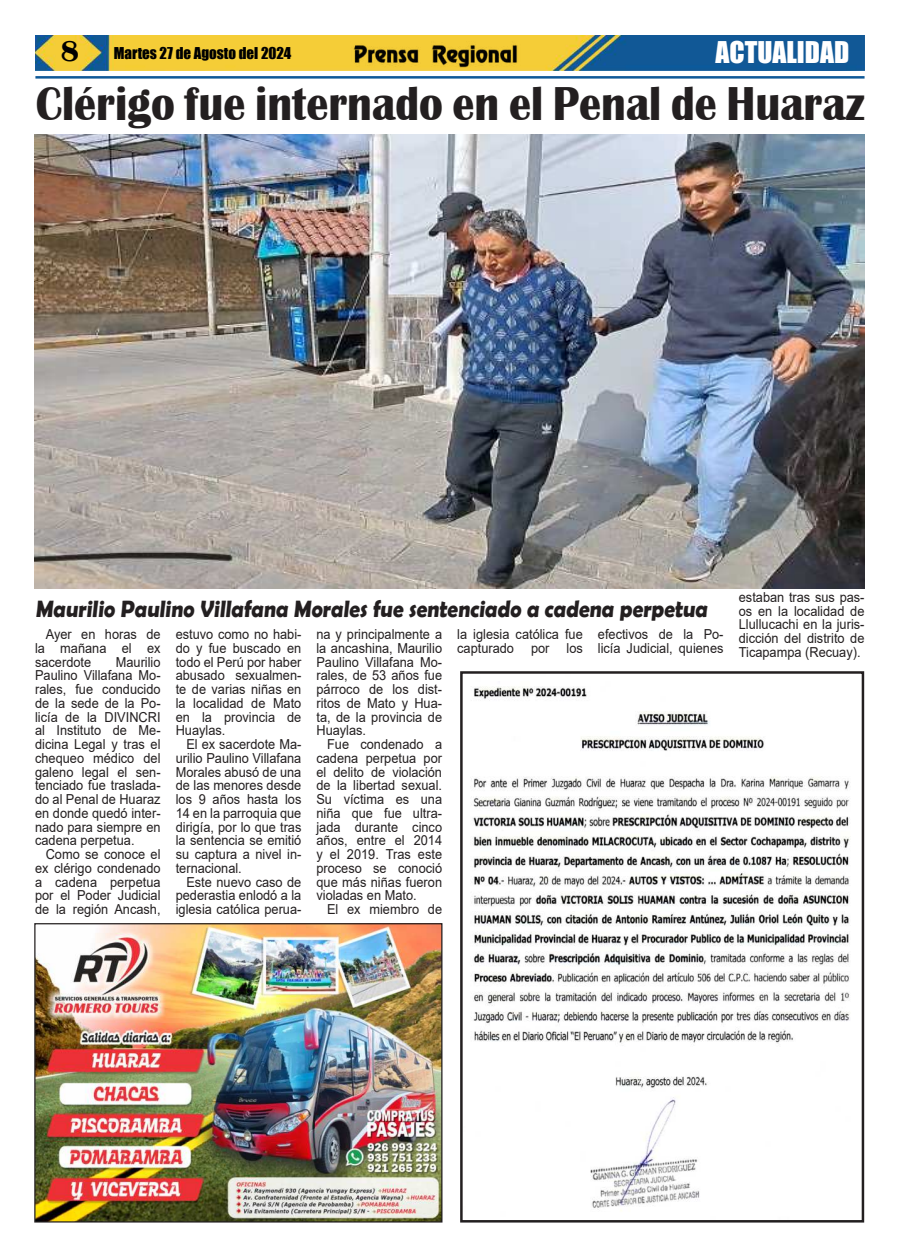
<style>
.page{position:relative;width:900px;height:1258px;background:#fff}
.page>*{position:absolute;margin:0;border:0;box-sizing:border-box;transform-origin:0 0}
.t1{font:700 49px "Britannic";color:#231f20;scale:.9 1}
.t2{font:27.5px "Impact";color:#fff}
.t3{font:700 23.75px "Berlin Sans FB Demi";color:#231f20;scale:.9 1}
.t4{font:15px "Impact";color:#000}
.t5{font:13.75px/13.8px "Arial";color:#231f20;text-align:justify;scale:.93 1}
.s1{font-family:"Britannic";font-weight:700;font-size:30px}
</style>
<div class="page">
<img style="left:35px;top:35px;width:830px;height:36px">
<hr style="left:35px;top:76px;width:830px;height:3px;background:#0f5998">
<img style="left:351px;top:41px;width:169px;height:27px">
<img style="left:35px;top:134px;width:829px;height:454px">
<img style="left:473px;top:686px;width:377px;height:525px">
<div style="left:460px;top:671px;width:404px;height:551px;border:2px solid #231f20"></div>
<img style="left:36px;top:925px;width:405px;height:295px">
<div style="left:34px;top:923px;width:409px;height:299px;border:1px solid #231f20"></div>
<p class="t4" style="left:61px;top:47px;width:232px"><span class="s1">8</span> Martes 27 de Agosto del 2024</p>
<h2 class="t2" style="left:716px;top:37px;width:135px">ACTUALIDAD</h2>
<h1 class="t1" style="left:36px;top:78px;width:922px">Clérigo fue internado en el Penal de Huaraz</h1>
<h3 class="t3" style="left:35px;top:600px;width:751px">Maurilio Paulino Villafana Morales fue sentenciado a cadena perpetua</h3>
<p class="t5" style="left:35px;top:627px;width:136px;text-indent:11px">Ayer en horas de la mañana el ex sacerdote</p>
<p class="t5" style="left:35px;top:655px;width:136px;text-indent:81px">Maurilio Paulino Villafana Mo&shy;rales, fue conducido de la sede de la Po&shy;licía de la DIVINCRI al Instituto de Me&shy;dicina Legal y tras el chequeo médico del galeno legal el sen&shy;tenciado fue traslada&shy;do al Penal de Huaraz en donde quedó inter&shy;nado para siempre en cadena perpetua.</p>
<p class="t5" style="left:35px;top:847px;width:136px;text-indent:11px">Como se conoce el ex clérigo condenado a cadena perpetua por el Poder Judicial de la región Ancash,</p>
<p class="t5" style="left:176px;top:627px;width:137px">estuvo como no habi&shy;do y fue buscado en todo el Perú por haber abusado sexualmen&shy;te de varias niñas en la localidad de Mato en la provincia de Huaylas.</p>
<p class="t5" style="left:176px;top:737px;width:137px;text-indent:11px">El ex sacerdote Ma&shy;urilio Paulino Villafana Morales abusó de una de las menores desde los 9 años hasta los 14 en la parroquia que dirigía, por lo que tras la sentencia se emitió su captura a nivel in&shy;ternacional.</p>
<p class="t5" style="left:176px;top:876px;width:137px;text-indent:11px">Este nuevo caso de pederastia enlodó a la iglesia católica perua-</p>
<p class="t5" style="left:316px;top:627px;width:137px">na y principalmente a la ancashina, Maurilio Paulino Villafana Mo&shy;rales, de 53 años fue párroco de los dist&shy;ritos de Mato y Hua&shy;ta, de la provincia de Huaylas.</p>
<p class="t5" style="left:316px;top:737px;width:137px;text-indent:11px">Fue condenado a cadena perpetua por el delito de violación de la libertad sexual.<br>Su víctima es una niña que fue ultra&shy;jada durante cinco años, entre el 2014 y el 2019. Tras este proceso se conoció que más niñas fueron violadas en Mato.</p>
<p class="t5" style="left:327px;top:902px;width:125px">El ex miembro de</p>
<p class="t5" style="left:457px;top:627px;width:137px">la iglesia católica fue capturado por los</p>
<p class="t5" style="left:598px;top:627px;width:137px">efectivos de la Po&shy;licía Judicial, quienes</p>
<p class="t5" style="left:739px;top:590px;width:137px">estaban tras sus pas&shy;os en la localidad de Llullucachi en la juris&shy;dicción del distrito de Ticapampa (Recuay).</p>
</div>
